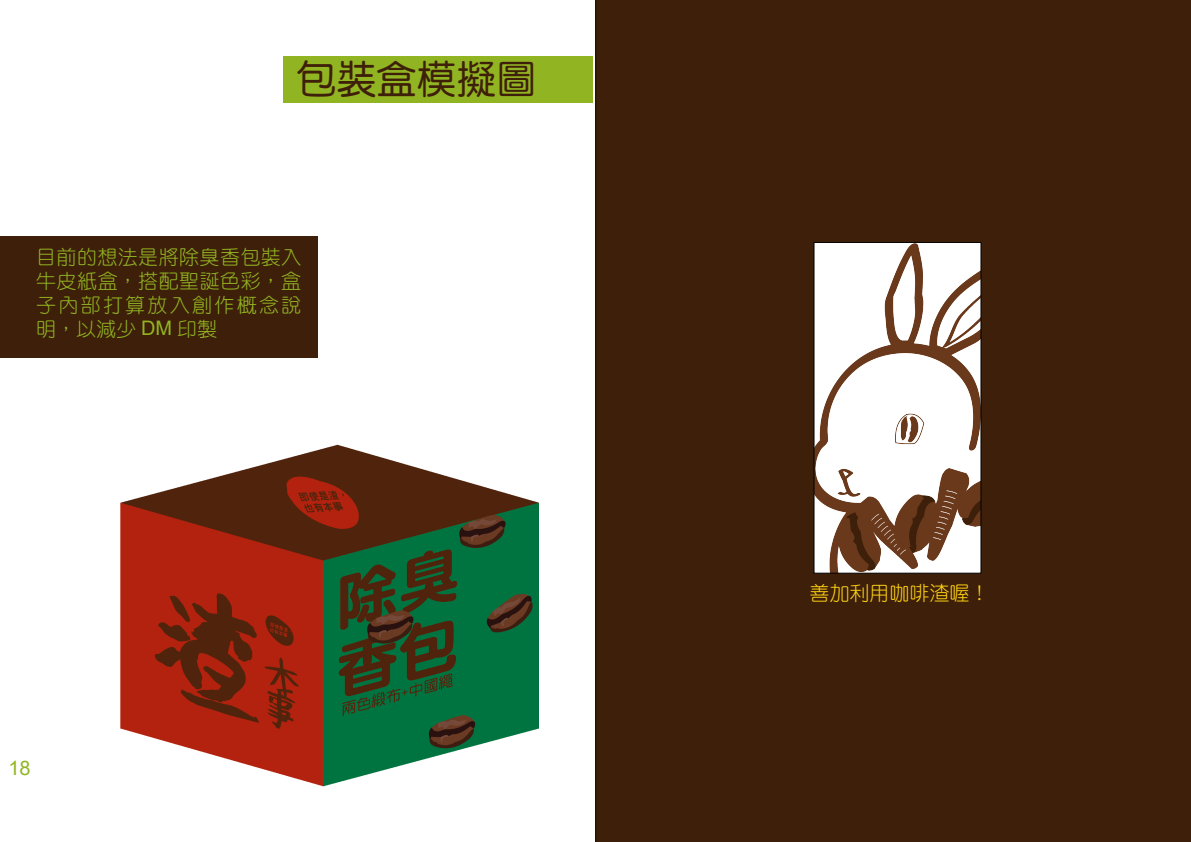
<style>
.page{position:relative;width:1191px;height:842px;background:#fff}
.page>*{position:absolute;margin:0;border:0;box-sizing:border-box;transform-origin:0 0}
.t1{font:40px "DF Yuan Md HK BF";color:#3e1f09}
.t2{font:20px/24px "DF Yuan Lt HK BF";letter-spacing:.025em;color:#91b522;text-align:justify}
.t3{font:20px "DF Yuan Lt HK BF";color:#fdd213}
.t4{font:20px "Arial";color:#91b522}
.s1{font-family:"Arial"}
</style>
<div class="page">
<img style="left:120px;top:444px;width:419px;height:343px">
<div style="left:0;top:236px;width:317px;height:121px;background:#3e1f09"></div>
<div style="left:283px;top:57px;width:310px;height:46px;background:#91b522"></div>
<svg style="left:595px;top:0;width:596px;height:842px;background:#4e311d"></svg>
<h1 class="t1" style="left:296px;top:59px;width:241px">包裝盒模擬圖</h1>
<p class="t2" style="left:36px;top:245px;width:267px">目前的想法是將除臭香包裝入牛皮紙盒，搭配聖誕色彩，盒子內部打算放入創作概念說明，以減少 <span class="s1">DM</span> 印製</p>
<p class="t4" style="left:8px;top:754px;width:24px">18</p>
<p class="t3" style="left:809px;top:583px;width:176px">善加利用咖啡渣喔 !</p>
</div>
